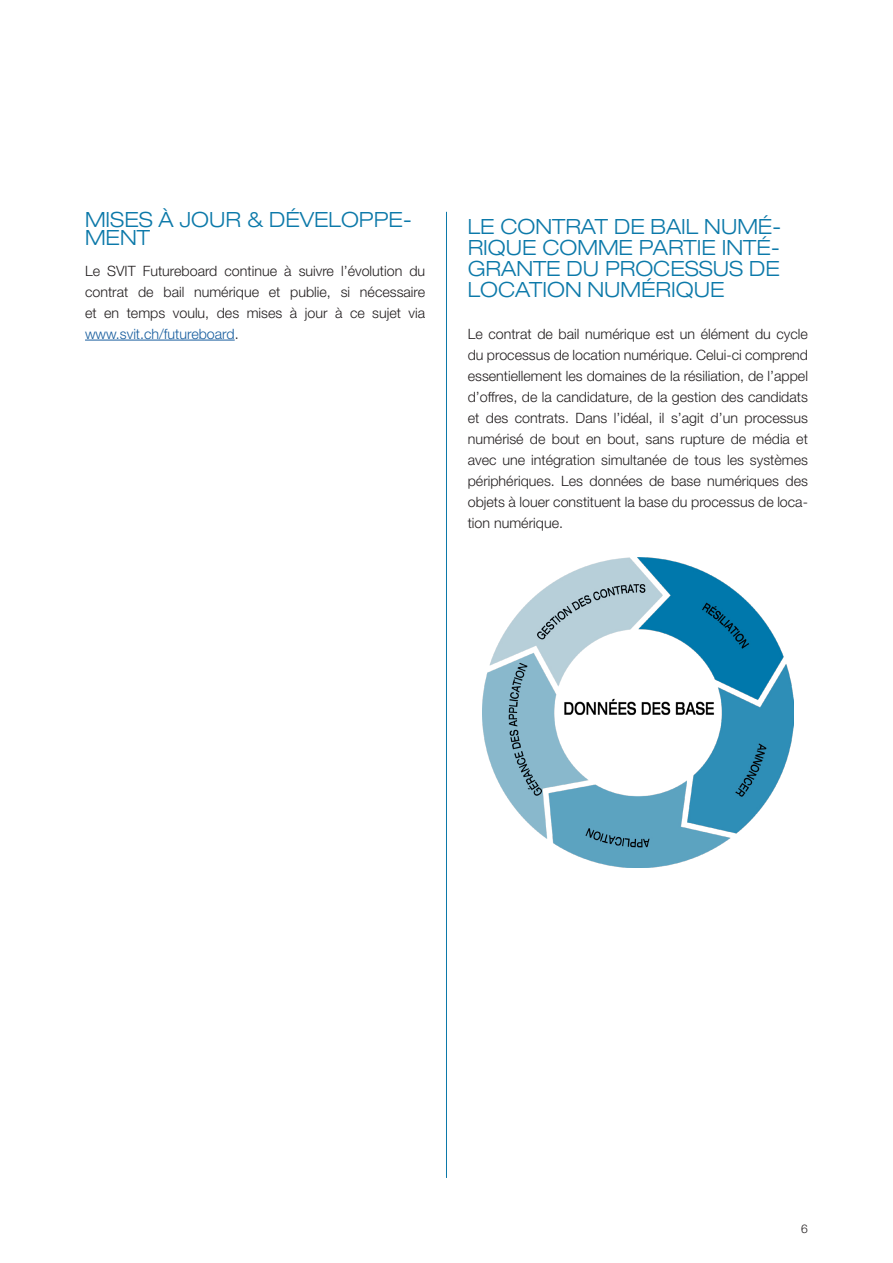
<style>
.page{position:relative;width:893px;height:1263px;background:#fff}
.page>*{position:absolute;margin:0;border:0;box-sizing:border-box;transform-origin:0 0}
.Titel-14pt{font:300 expanded 21px/21px "Helvetica Neue LT Std";color:#0c79a9;text-align:justify}
.Legende{font:300 expanded 21px/18px "Helvetica Neue LT Std";color:#0c79a9}
.Lauftext{font:300 14.25px/21px "Helvetica Neue LT Std";color:#231f20;text-align:justify}
.t1{font:300 12px "Helvetica Neue LT Std";color:#231f20}
.s1{color:#175d9e}
</style>
<div class="page">
<hr style="left:85px;top:340px;width:150px;height:1px;background:#175d9e">
<hr style="left:446px;top:212px;width:1px;height:966px;background:#0c79a9">
<img style="left:483px;top:557px;width:310px;height:310px">
<p class="Legende" style="left:85px;top:210px;width:329px">MISES À JOUR &amp; DÉVELOPPE-<br>MENT</p>
<p class="Lauftext" style="left:85px;top:260px;width:342px">Le SVIT Futureboard continue à suivre l’évolution du contrat de bail numérique et publie, si nécessaire et en temps voulu, des mises à jour à ce sujet via <span class="s1">www.svit.ch/futureboard</span>.</p>
<p class="Titel-14pt" style="left:468px;top:215px;width:315px">LE CONTRAT DE BAIL NUMÉ-RIQUE COMME PARTIE INTÉ-GRANTE DU PROCESSUS DE LOCATION NUMÉRIQUE</p>
<p class="Lauftext" style="left:468px;top:323px;width:342px">Le contrat de bail numérique est un élément du cycle du processus de location numérique. Celui-ci comprend essentiellement les domaines de la résiliation, de l’appel d’offres, de la candidature, de la gestion des candidats et des contrats. Dans l’idéal, il s’agit d’un processus numérisé de bout en bout, sans rupture de média et avec une intégration simultanée de tous les systèmes périphériques. Les données de base numériques des objets à louer constituent la base du processus de loca&shy;tion numérique.</p>
<p class="t1" style="left:801px;top:1221px;width:8px">6</p>
</div>
